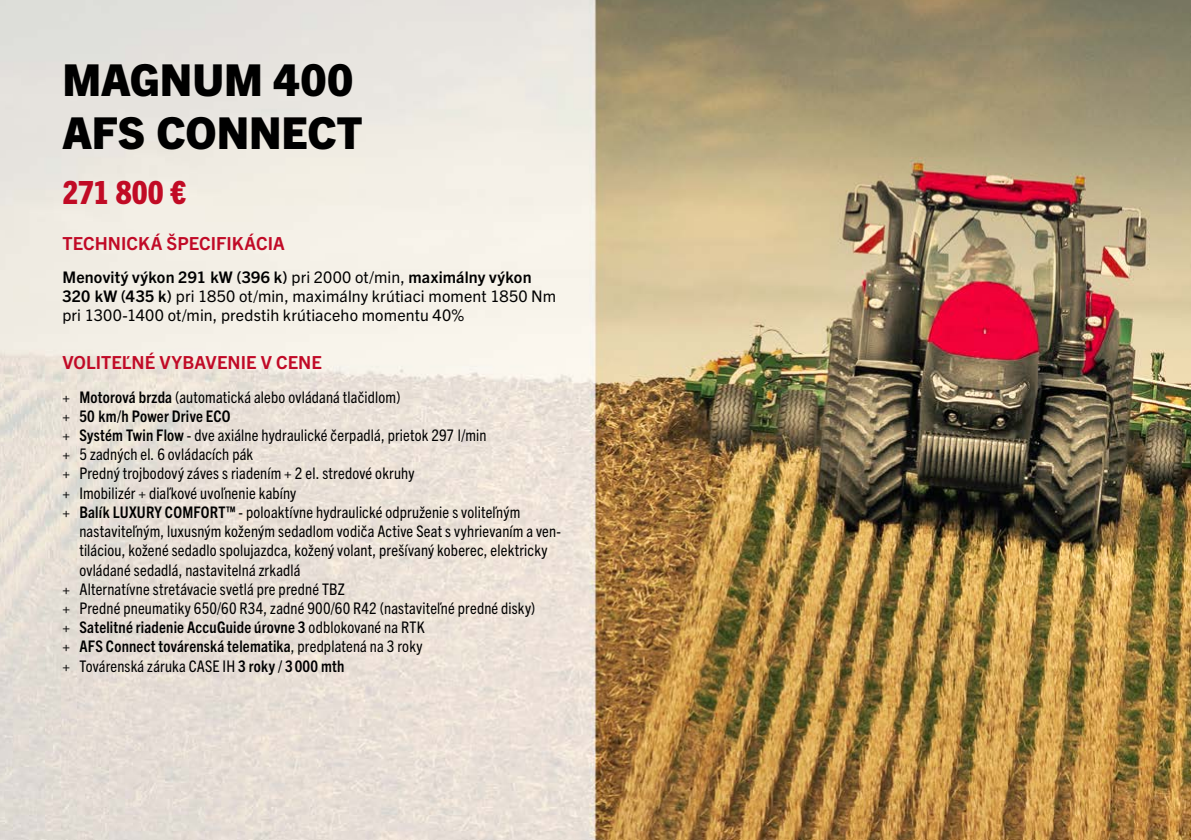
<style>
.page{position:relative;width:1191px;height:840px;background:#fff}
.page>*{position:absolute;margin:0;border:0;box-sizing:border-box;transform-origin:0 0}
.t1{font:800 44px/52.8px "Trade Gothic Next LT Pro";color:#000}
.t2{font:800 condensed 32px "Trade Gothic Next LT Pro";color:#c10b25}
.t3{font:700 18px "Trade Gothic Next LT Pro";letter-spacing:.005em;color:#c10a27}
.t4{font:condensed 16px "Trade Gothic Next LT Pro";letter-spacing:.01em;color:#000}
.t5{font:16px/19.2px "Trade Gothic Next LT Pro";letter-spacing:.01em;color:#000}
.t6{font:700 condensed 16px "Trade Gothic Next LT Pro";letter-spacing:.01em;color:#000}
.s1{font-weight:700}
.s2{font-weight:400}
</style>
<div class="page">
<img style="left:0;top:0;width:1191px;height:839px">
<h1 class="t1" style="left:62px;top:51px;width:302px">MAGNUM 400<br>AFS CONNECT</h1>
<h2 class="t2" style="left:62px;top:170px;width:125px">271 800 €</h2>
<p class="t3" style="left:62px;top:231px;width:224px">TECHNICKÁ ŠPECIFIKÁCIA</p>
<p class="t5" style="left:62px;top:266px;width:495px"><span class="s1">Menovitý výkon 291 kW (396 k)</span> pri 2000 ot/min, <span class="s1">maximálny výkon<br>320 kW (435 k)</span> pri 1850 ot/min, maximálny krútiaci moment 1850 Nm pri 1300-1400 ot/min, predstih krútiaceho momentu 40%</p>
<p class="t3" style="left:62px;top:350px;width:261px">VOLITEĽNÉ VYBAVENIE V CENE</p>
<p class="t4" style="left:62px;top:385px;width:339px">+ <span class="s1">Motorová brzda</span> (automatická alebo ovládaná tlačidlom)</p>
<p class="t6" style="left:62px;top:405px;width:170px"><span class="s2">+</span> 50 km/h Power Drive ECO</p>
<p class="t4" style="left:62px;top:424px;width:425px">+ <span class="s1">Systém Twin Flow</span> - dve axiálne hydraulické čerpadlá, prietok 297 l/min</p>
<p class="t4" style="left:62px;top:443px;width:192px">+ 5 zadných el. 6 ovládacích pák</p>
<p class="t4" style="left:62px;top:462px;width:354px">+ Predný trojbodový záves s riadením + 2 el. stredové okruhy</p>
<p class="t4" style="left:62px;top:481px;width:235px">+ Imobilizér + diaľkové uvoľnenie kabíny</p>
<p class="t4" style="left:62px;top:501px;width:459px">+ <span class="s1">Balík LUXURY COMFORT™</span> - poloaktívne hydraulické odpruženie s voliteľným</p>
<p class="t4" style="left:79px;top:520px;width:483px">nastaviteľným, luxusným koženým sedadlom vodiča Active Seat s vyhrievaním a ven-</p>
<p class="t4" style="left:79px;top:539px;width:469px">tiláciou, kožené sedadlo spolujazdca, kožený volant, prešívaný koberec, elektricky</p>
<p class="t4" style="left:79px;top:558px;width:223px">ovládané sedadlá, nastavitelná zrkadlá</p>
<p class="t4" style="left:62px;top:577px;width:284px">+ Alternatívne stretávacie svetlá pre predné TBZ</p>
<p class="t4" style="left:62px;top:597px;width:474px">+ Predné pneumatiky 650/60 R34, zadné 900/60 R42 (nastaviteľné predné disky)</p>
<p class="t6" style="left:62px;top:616px;width:364px"><span class="s2">+</span> Satelitné riadenie AccuGuide úrovne 3 <span class="s2">odblokované na RTK</span></p>
<p class="t6" style="left:62px;top:635px;width:361px"><span class="s2">+</span> AFS Connect továrenská telematika<span class="s2">, predplatená na 3 roky</span></p>
<p class="t4" style="left:62px;top:654px;width:284px">+ Továrenská záruka CASE IH <span class="s1">3 roky / 3 000 mth</span></p>
</div>
